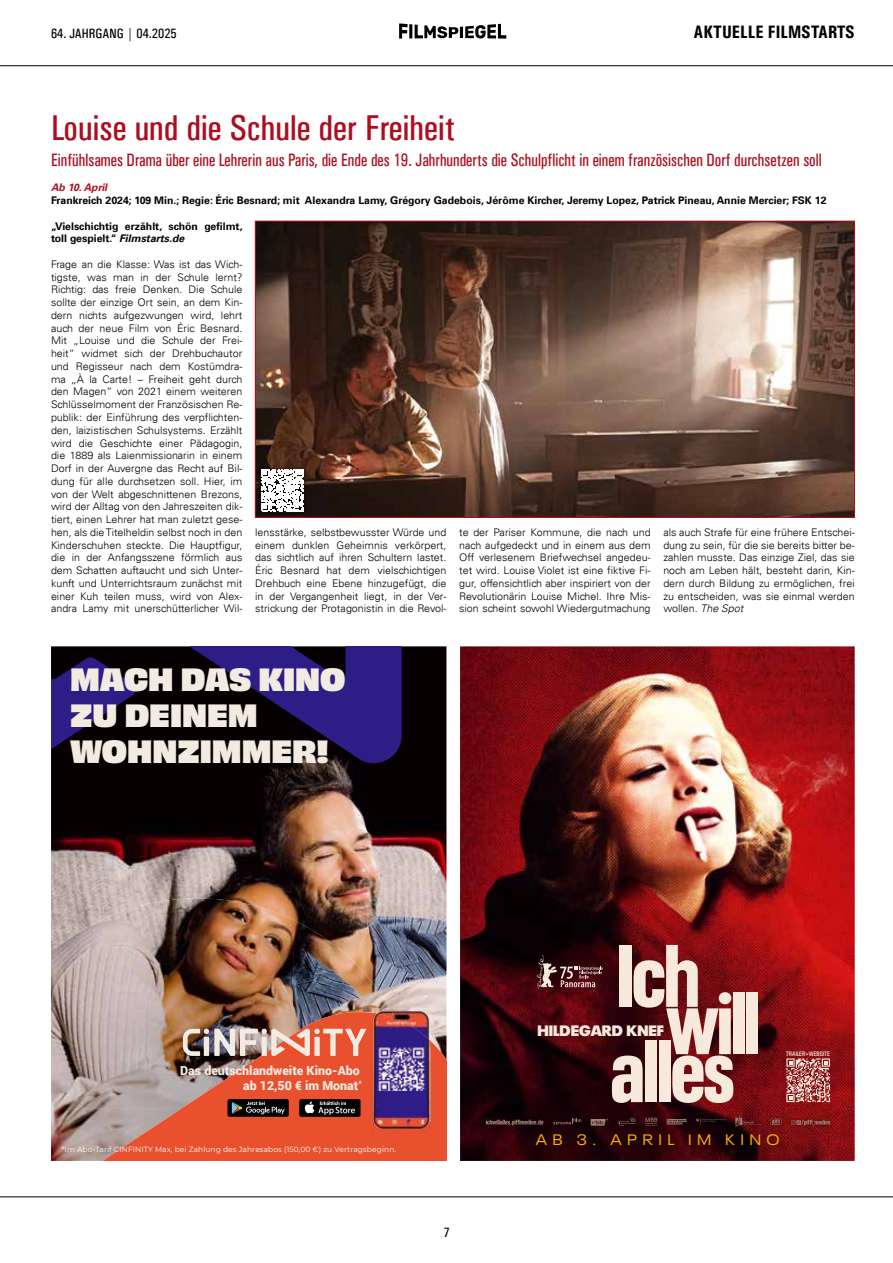
<style>
.page{position:relative;width:893px;height:1263px;background:#fff}
.page>*{position:absolute;margin:0;border:0;box-sizing:border-box;transform-origin:0 0}
.t1{font:36px "Univers Condensed";color:#ad0e20}
.t2{font:30.15px/36.2px "Obviously Blck";color:#f2ebe1}
.t3{font:18px "Univers Condensed";color:#ad0e20;scale:.9 1}
.t4{font:700 18px "Univers Condensed";color:#000}
.t5{font:expanded 15px "Neue Plak";letter-spacing:.36em;color:#f7b000}
.t6{font:900 15px "Plak LT";color:#f7e9dc}
.t7{font:13.5px "Univers Condensed";color:#000}
.t8{font:900 12.45px/15.3px "Roboto";color:#f2ebe1;text-align:right}
.t9{font:300 10.5px/12.8px "Univers LT";color:#000;text-align:justify}
.t10{font:700 10.5px/12.8px "Univers LT";color:#000}
.t11{font:italic 700 10.5px "Univers LT";color:#ad0e20}
.t12{font:7.5px "Montserrat";letter-spacing:.015em;color:#fff}
.t13{font:600 condensed 6.45px "Neue Plak";letter-spacing:.01em;color:#f7e9dc}
.s1{font-style:italic}
</style>
<div class="page">
<hr style="left:0;top:65px;width:893px;height:1px;background:#000">
<hr style="left:0;top:1196px;width:893px;height:1px;background:#000">
<svg style="left:399px;top:23px;width:107px;height:15px"></svg>
<img style="left:51px;top:646px;width:395px;height:353px">
<svg style="left:51px;top:646px;width:351px;height:121px;background:#170d39"></svg>
<img style="left:51px;top:898px;width:243px;height:101px">
<img style="left:293px;top:920px;width:49px;height:79px">
<img style="left:342px;top:951px;width:48px;height:48px">
<img style="left:51px;top:999px;width:395px;height:162px">
<img style="left:396px;top:1009px;width:35px;height:4px">
<img style="left:373px;top:1009px;width:23px;height:4px">
<img style="left:373px;top:1013px;width:58px;height:117px">
<div style="left:227px;top:1099px;width:62px;height:18px;background:#000;border-radius:2px"></div>
<svg style="left:232px;top:1101px;width:53px;height:13px"></svg>
<div style="left:299px;top:1099px;width:62px;height:18px;background:#000;border-radius:2px"></div>
<svg style="left:304px;top:1101px;width:51px;height:14px"></svg>
<img style="left:183px;top:1028px;width:183px;height:28px">
<img style="left:460px;top:646px;width:395px;height:515px">
<div style="left:733px;top:992px;width:11px;height:62px;background:#f7e9dc"></div>
<div style="left:747px;top:992px;width:11px;height:62px;background:#f7e9dc"></div>
<svg style="left:612px;top:945px;width:121px;height:158px;background:#aa7d79"></svg>
<svg style="left:537px;top:955px;width:66px;height:33px;background:#5b3436"></svg>
<svg style="left:786px;top:1058px;width:44px;height:44px;background:#ba7571"></svg>
<img style="left:482px;top:1113px;width:352px;height:18px">
<svg style="left:553px;top:1118px;width:28px;height:6px"></svg>
<svg style="left:618px;top:1117px;width:18px;height:9px"></svg>
<svg style="left:696px;top:1118px;width:30px;height:7px"></svg>
<svg style="left:771px;top:1118px;width:10px;height:7px"></svg>
<svg style="left:645px;top:1117px;width:12px;height:9px"></svg>
<svg style="left:667px;top:1119px;width:19px;height:5px"></svg>
<img style="left:735px;top:1115px;width:26px;height:11px">
<svg style="left:486px;top:1120px;width:57px;height:6px"></svg>
<svg style="left:791px;top:1120px;width:39px;height:6px"></svg>
<svg style="left:591px;top:1118px;width:18px;height:7px"></svg>
<img style="left:257px;top:223px;width:596px;height:292px">
<svg style="left:256px;top:464px;width:52px;height:52px"></svg>
<svg style="left:261px;top:469px;width:42px;height:42px"></svg>
<p class="t7" style="left:51px;top:26px;width:127px">64. JAHRGANG | 04.2025</p>
<h3 class="t4" style="left:693px;top:21px;width:163px">AKTUELLE FILMSTARTS</h3>
<h1 class="t1" style="left:51px;top:107px;width:406px">Louise und die Schule der Freiheit</h1>
<h3 class="t3" style="left:51px;top:149px;width:858px">Einfühlsames Drama über eine Lehrerin aus Paris, die Ende des 19. Jahrhunderts die Schulpflicht in einem französischen Dorf durchsetzen soll</h3>
<p class="t11" style="left:51px;top:181px;width:58px">Ab 10. April</p>
<p class="t10" style="left:51px;top:194px;width:777px">Frankreich 2024; 109 Min.; Regie: Éric Besnard; mit Alexandra Lamy, Grégory Gadebois, Jérôme Kircher, Jeremy Lopez, Patrick Pineau, Annie Mercier; FSK 12</p>
<p class="t10" style="left:51px;top:220px;width:193px">„Vielschichtig erzählt, schön gefilmt, toll gespielt.“ <span class="s1">Filmstarts.de</span></p>
<p class="t9" style="left:51px;top:258px;width:193px">Frage an die Klasse: Was ist das Wich&shy;tigste, was man in der Schule lernt?<br>Richtig: das freie Denken. Die Schule sollte der einzige Ort sein, an dem Kin&shy;dern nichts aufgezwungen wird, lehrt auch der neue Film von Éric Besnard.<br>Mit „Louise und die Schule der Frei&shy;heit“ widmet sich der Drehbuchautor und Regisseur nach dem Kostümdra&shy;ma „À la Carte! – Freiheit geht durch den Magen“ von 2021 einem weiteren Schlüsselmoment der Französischen Re&shy;publik: der Einführung des verpflichten&shy;den, laizistischen Schulsystems. Erzählt wird die Geschichte einer Pädagogin, die 1889 als Laienmissionarin in einem Dorf in der Auvergne das Recht auf Bil&shy;dung für alle durchsetzen soll. Hier, im von der Welt abgeschnittenen Brezons, wird der Alltag von den Jahreszeiten dik&shy;tiert, einen Lehrer hat man zuletzt gese&shy;hen, als die Titelheldin selbst noch in den Kinderschuhen steckte. Die Hauptfigur, die in der Anfangsszene förmlich aus dem Schatten auftaucht und sich Unter&shy;kunft und Unterrichtsraum zunächst mit einer Kuh teilen muss, wird von Alex&shy;andra Lamy mit unerschütterlicher Wil-</p>
<p class="t9" style="left:255px;top:526px;width:193px">lensstärke, selbstbewusster Würde und einem dunklen Geheimnis verkörpert, das sichtlich auf ihren Schultern lastet.<br>Éric Besnard hat dem vielschichtigen Drehbuch eine Ebene hinzugefügt, die in der Vergangenheit liegt, in der Ver&shy;strickung der Protagonistin in die Revol-</p>
<p class="t9" style="left:459px;top:526px;width:193px">te der Pariser Kommune, die nach und nach aufgedeckt und in einem aus dem Off verlesenem Briefwechsel angedeu&shy;tet wird. Louise Violet ist eine fiktive Fi&shy;gur, offensichtlich aber inspiriert von der Revolutionärin Louise Michel. Ihre Mis&shy;sion scheint sowohl Wiedergutmachung</p>
<p class="t9" style="left:663px;top:526px;width:193px">als auch Strafe für eine frühere Entschei&shy;dung zu sein, für die sie bereits bitter be&shy;zahlen musste. Das einzige Ziel, das sie noch am Leben hält, besteht darin, Kin&shy;dern durch Bildung zu ermöglichen, frei zu entscheiden, was sie einmal werden wollen. <span class="s1">The Spot</span></p>
<h2 class="t2" style="left:70px;top:658px;width:277px">MACH DAS KINO<br>ZU DEINEM<br>WOHNZIMMER!</h2>
<p class="t8" style="left:180px;top:1062px;width:183px">Das deutschlandweite Kino-Abo ab 12,50 € im Monat<sup>*</sup></p>
<p class="t12" style="left:62px;top:1144px;width:336px">*Im Abo-Tarif CINFINITY Max, bei Zahlung des Jahresabos (150,00 €) zu Vertragsbeginn.</p>
<p class="t7" style="left:443px;top:1225px;width:8px">7</p>
<h3 class="t6" style="left:537px;top:1021px;width:128px">HILDEGARD KNEF</h3>
<p class="t13" style="left:786px;top:1048px;width:45px">TRAILER+WEBSITE</p>
<h3 class="t5" style="left:536px;top:1127px;width:245px">AB 3. APRIL IM KINO</h3>
</div>
